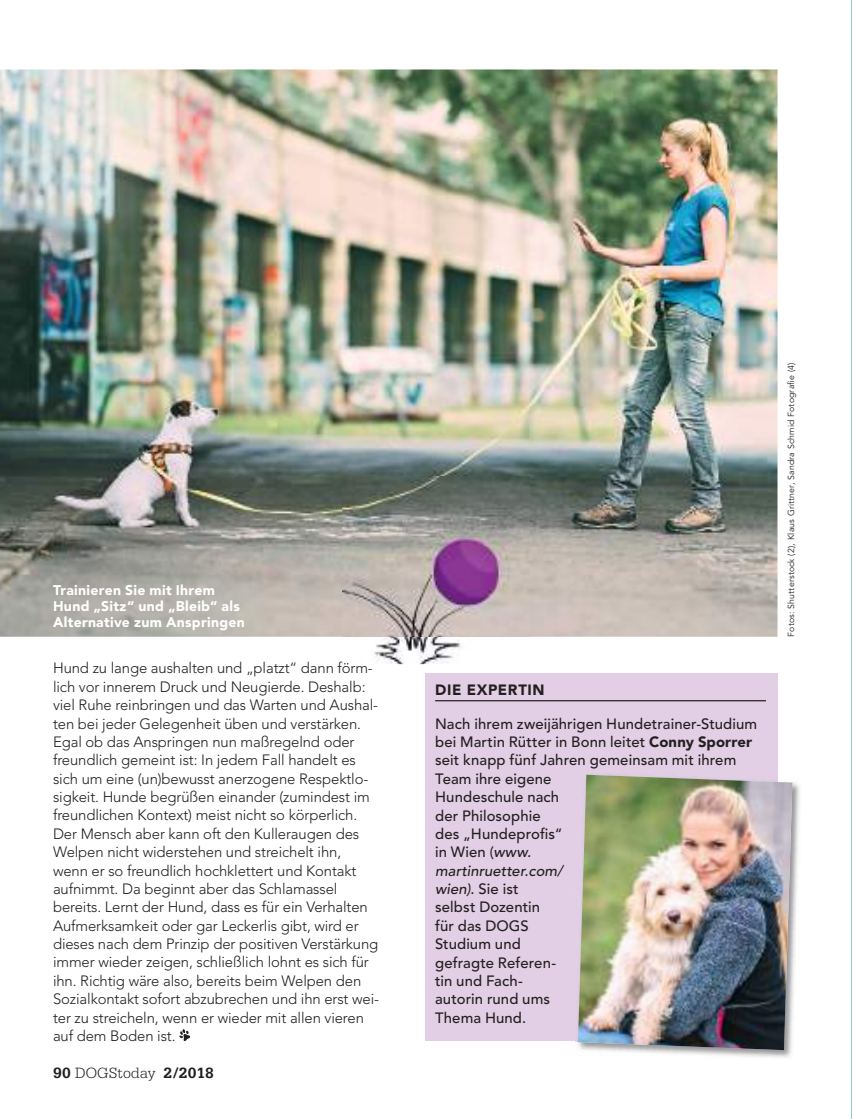
<style>
.page{position:relative;width:852px;height:1119px;background:#fff}
.page>*{position:absolute;margin:0;border:0;box-sizing:border-box;transform-origin:0 0}
.t1{font:300 15.75px "Serifa Std";letter-spacing:.01em;color:#241f1f}
.t2{font:300 14.88px/18.4px "Avenir LT Pro";letter-spacing:-.01em;color:#241f1f}
.t3{font:500 14.88px/18.4px "Avenir LT Pro";letter-spacing:.01em;color:#241f1f}
.t4{font:900 14.88px "Avenir LT Pro";letter-spacing:.04em;color:#241f1f}
.t5{font:900 14px/15.8px "Avenir LT Pro";letter-spacing:.02em;color:#fff}
.t6{font:8.75px "Avenir LT Pro";letter-spacing:.02em;color:#241f1f}
.s1{font-weight:700}
.s2{font-weight:900}
.s3{font-style:italic}
</style>
<div class="page">
<img style="left:0;top:69px;width:777px;height:568px">
<div style="left:425px;top:673px;width:352px;height:368px;background:#e2cee5"></div>
<hr style="left:435px;top:700px;width:331px;height:1px;background:#241f1f">
<img style="left:576px;top:773px;width:224px;height:285px">
<img style="left:578px;top:775px;width:214px;height:275px">
<svg style="left:179px;top:1029px;width:11px;height:12px"></svg>
<img style="left:342px;top:477px;width:187px;height:187px">
<img style="left:342px;top:662px;width:30px;height:2px">
<hr style="left:851px;top:0;width:1px;height:1119px;background:#8ccecb">
<p class="t5" style="left:53px;top:582px;width:193px">Trainieren Sie mit Ihrem<br>Hund „Sitz“ und „Bleib“ als<br>Alternative zum Anspringen</p>
<p class="t2" style="left:53px;top:659px;width:328px">Hund zu lange aushalten und „platzt“ dann förm&shy;lich vor innerem Druck und Neugierde. Deshalb: viel Ruhe reinbringen und das Warten und Aushal&shy;ten bei jeder Gelegenheit üben und verstärken.<br>Egal ob das Anspringen nun maßregelnd oder freundlich gemeint ist: In jedem Fall handelt es sich um eine (un)bewusst anerzogene Respektlo&shy;sigkeit. Hunde begrüßen einander (zumindest im freundlichen Kontext) meist nicht so körperlich.<br>Der Mensch aber kann oft den Kulleraugen des Welpen nicht widerstehen und streichelt ihn, wenn er so freundlich hochklettert und Kontakt aufnimmt. Da beginnt aber das Schlamassel bereits. Lernt der Hund, dass es für ein Verhalten Aufmerksamkeit oder gar Leckerlis gibt, wird er dieses nach dem Prinzip der positiven Verstärkung immer wieder zeigen, schließlich lohnt es sich für ihn. Richtig wäre also, bereits beim Welpen den Sozialkontakt sofort abzubrechen und ihn erst wei&shy;ter zu streicheln, wenn er wieder mit allen vieren auf dem Boden ist.</p>
<p class="t1" style="left:53px;top:1064px;width:162px"><span class="s1">90</span> DOGStoday <span class="s1">2/2018</span></p>
<p class="t4" style="left:435px;top:680px;width:111px">DIE EXPERTIN</p>
<p class="t3" style="left:435px;top:714px;width:323px">Nach ihrem zweijährigen Hundetrainer-Studium bei Martin Rütter in Bonn leitet <span class="s2">Conny Sporrer </span>seit knapp fünf Jahren gemeinsam mit ihrem<br>Team ihre eigene<br>Hundeschule nach<br>der Philosophie<br>des „Hundeprofis“<br>in Wien (<span class="s3">www.<br>martinruetter.com/<br>wien)</span>. Sie ist<br>selbst Dozentin<br>für das DOGS<br>Studium und<br>gefragte Referen-<br>tin und Fach-<br>autorin rund ums<br>Thema Hund.</p>
<p class="t6" style="left:786px;top:637px;width:276px;rotate:-90deg">Fotos: Shutterstock (2), Klaus Grittner, Sandra Schmid Fotografie (4)</p>
</div>
